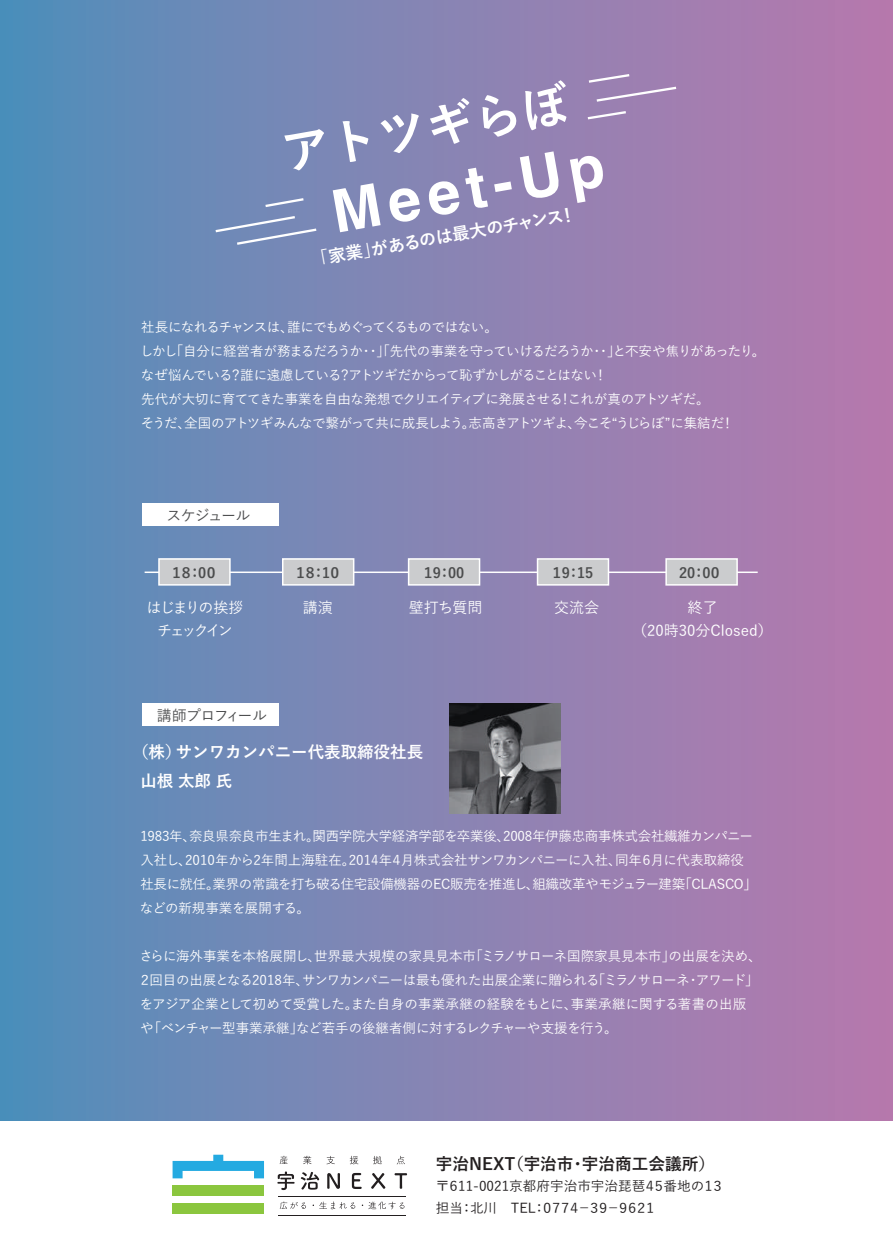
<style>
.page{position:relative;width:893px;height:1260px;background:#fff}
.page>*{position:absolute;margin:0;border:0;box-sizing:border-box;transform-origin:0 0}
.t1{font:700 17.25px "Yu Go";color:#fff}
.t2{font:700 16.65px "Yu Go";color:#231f20}
.t3{font:700 16.5px/28.8px "Yu Go";color:#fff}
.t4{font:500 15px/23px "Yu Go";color:#fff;text-align:center}
.t5{font:500 15px "Yu Go";letter-spacing:-.055em;color:#4b4c4d}
.t6{font:500 15px/23px "Yu Go";letter-spacing:-.17em;color:#fff;text-align:center}
.t7{font:700 14.1px "Yu Go";letter-spacing:-.16em;color:#4b4c4d}
.t8{font:500 13.65px/21.8px "Yu Go";color:#231f20}
.t9{font:500 13.5px/24px "Yu Go";letter-spacing:-.03em;color:#fff}
.t10{font:500 13.5px/24px "Yu Go";letter-spacing:-.055em;color:#fff}
</style>
<div class="page">
<div style="left:0;top:0;width:893px;height:1119px;background:linear-gradient(to right,#528fba,#ba79ad)"></div>
<div style="left:173px;top:1185px;width:91px;height:10px;background:#8bc63e"></div>
<div style="left:173px;top:1203px;width:91px;height:10px;background:#8bc63e"></div>
<svg style="left:173px;top:1154px;width:91px;height:23px"></svg>
<svg style="left:277px;top:1171px;width:18px;height:18px"></svg>
<svg style="left:301px;top:1172px;width:18px;height:17px"></svg>
<svg style="left:327px;top:1173px;width:13px;height:15px"></svg>
<svg style="left:352px;top:1172px;width:10px;height:16px"></svg>
<svg style="left:371px;top:1173px;width:14px;height:15px"></svg>
<svg style="left:395px;top:1173px;width:12px;height:15px"></svg>
<svg style="left:280px;top:1201px;width:26px;height:7px"></svg>
<svg style="left:313px;top:1201px;width:42px;height:7px"></svg>
<svg style="left:362px;top:1201px;width:42px;height:7px"></svg>
<svg style="left:280px;top:1155px;width:8px;height:8px"></svg>
<svg style="left:303px;top:1155px;width:8px;height:8px"></svg>
<svg style="left:327px;top:1156px;width:8px;height:7px"></svg>
<svg style="left:350px;top:1155px;width:8px;height:8px"></svg>
<svg style="left:373px;top:1156px;width:9px;height:7px"></svg>
<svg style="left:397px;top:1155px;width:8px;height:8px"></svg>
<hr style="left:278px;top:1195px;width:128px;height:1px;background:#231f20">
<hr style="left:278px;top:1214px;width:128px;height:1px;background:#231f20">
<hr style="left:145px;top:571px;width:613px;height:2px;background:#fff">
<div style="left:158px;top:558px;width:73px;height:27px;background:#cbccce;border:2px solid #fff"></div>
<div style="left:408px;top:558px;width:72px;height:27px;background:#cbccce;border:2px solid #fff"></div>
<div style="left:537px;top:558px;width:72px;height:27px;background:#cbccce;border:2px solid #fff"></div>
<div style="left:665px;top:558px;width:73px;height:27px;background:#cbccce;border:2px solid #fff"></div>
<div style="left:282px;top:558px;width:72px;height:27px;background:#cbccce;border:2px solid #fff"></div>
<div style="left:142px;top:503px;width:137px;height:23px;background:#fff"></div>
<div style="left:142px;top:703px;width:137px;height:23px;background:#fff"></div>
<img style="left:450px;top:703px;width:110px;height:110px">
<svg style="left:284px;top:129px;width:40px;height:41px"></svg>
<svg style="left:343px;top:121px;width:25px;height:41px"></svg>
<svg style="left:380px;top:113px;width:39px;height:40px"></svg>
<svg style="left:430px;top:98px;width:39px;height:46px"></svg>
<svg style="left:482px;top:95px;width:35px;height:42px"></svg>
<svg style="left:525px;top:80px;width:41px;height:50px"></svg>
<svg style="left:333px;top:183px;width:48px;height:49px"></svg>
<svg style="left:389px;top:188px;width:31px;height:34px"></svg>
<svg style="left:428px;top:181px;width:31px;height:34px"></svg>
<svg style="left:465px;top:168px;width:23px;height:40px"></svg>
<svg style="left:494px;top:181px;width:18px;height:11px"></svg>
<svg style="left:520px;top:151px;width:39px;height:48px"></svg>
<svg style="left:570px;top:155px;width:33px;height:48px"></svg>
<svg style="left:588px;top:111px;width:38px;height:8px"></svg>
<svg style="left:589px;top:74px;width:87px;height:28px;background:#a78eba"></svg>
<svg style="left:216px;top:216px;width:100px;height:29px;background:#8597bf"></svg>
<svg style="left:265px;top:198px;width:39px;height:9px"></svg>
<p class="t1" style="left:310px;top:250px;width:270px;rotate:-10deg">「家業」があるのは最大のチャンス！</p>
<p class="t10" style="left:140px;top:313px;width:627px">社長になれるチャンスは、誰にでもめぐってくるものではない。<br>しかし「自分に経営者が務まるだろうか・・」「先代の事業を守っていけるだろうか・・」と不安や焦りがあったり。なぜ悩んでいる？誰に遠慮している？アトツギだからって恥ずかしがることはない！<br>先代が大切に育ててきた事業を自由な発想でクリエイティブに発展させる！これが真のアトツギだ。<br>そうだ、全国のアトツギみんなで繋がって共に成長しよう。志高きアトツギよ、今こそ“うじらぼ”に集結だ！</p>
<p class="t5" style="left:167px;top:501px;width:86px">スケジュール</p>
<p class="t7" style="left:170px;top:565px;width:50px">１８：0０</p>
<p class="t7" style="left:421px;top:565px;width:45px">１9：00</p>
<p class="t7" style="left:550px;top:565px;width:45px">１9：15</p>
<p class="t7" style="left:679px;top:565px;width:45px">20：0０</p>
<p class="t4" style="left:303px;top:594px;width:31px">講演</p>
<p class="t7" style="left:293px;top:565px;width:50px">１８：1０</p>
<p class="t6" style="left:147px;top:594px;width:98px">はじまりの挨拶チェックイン</p>
<p class="t4" style="left:409px;top:594px;width:75px">壁打ち質問</p>
<p class="t4" style="left:554px;top:594px;width:46px">交流会</p>
<p class="t4" style="left:632px;top:594px;width:142px">終了<br>（20時30分Closed）</p>
<p class="t5" style="left:157px;top:701px;width:112px">講師プロフィール</p>
<p class="t3" style="left:140px;top:738px;width:301px;text-indent:-8px">（株）サンワカンパニー代表取締役社長　山根 太郎 氏</p>
<p class="t9" style="left:140px;top:822px;width:619px">1983年、奈良県奈良市生まれ。関西学院大学経済学部を卒業後、2008年伊藤忠商事株式会社繊維カンパニー入社し、2010年から2年間上海駐在。2014年４月株式会社サンワカンパニーに入社、同年６月に代表取締役社長に就任。業界の常識を打ち破る住宅設備機器のEC販売を推進し、組織改革やモジュラー建築「CLASCO」などの新規事業を展開する。</p>
<p class="t9" style="left:138px;top:942px;width:625px">さらに海外事業を本格展開し、世界最大規模の家具見本市「ミラノサローネ国際家具見本市」の出展を決め、２回目の出展となる2018年、サンワカンパニーは最も優れた出展企業に贈られる「ミラノサローネ・アワード」をアジア企業として初めて受賞した。また自身の事業承継の経験をもとに、事業承継に関する著書の出版<br>や「ベンチャー型事業承継」など若手の後継者側に対するレクチャーや支援を行う。</p>
<p class="t2" style="left:436px;top:1153px;width:281px">宇治NEXT（宇治市・宇治商工会議所）</p>
<p class="t8" style="left:436px;top:1173px;width:290px">〒６11-0021京都府宇治市宇治琵琶４５番地の１３担当：北川　TEL：０７７４－３９－９６２１</p>
</div>
